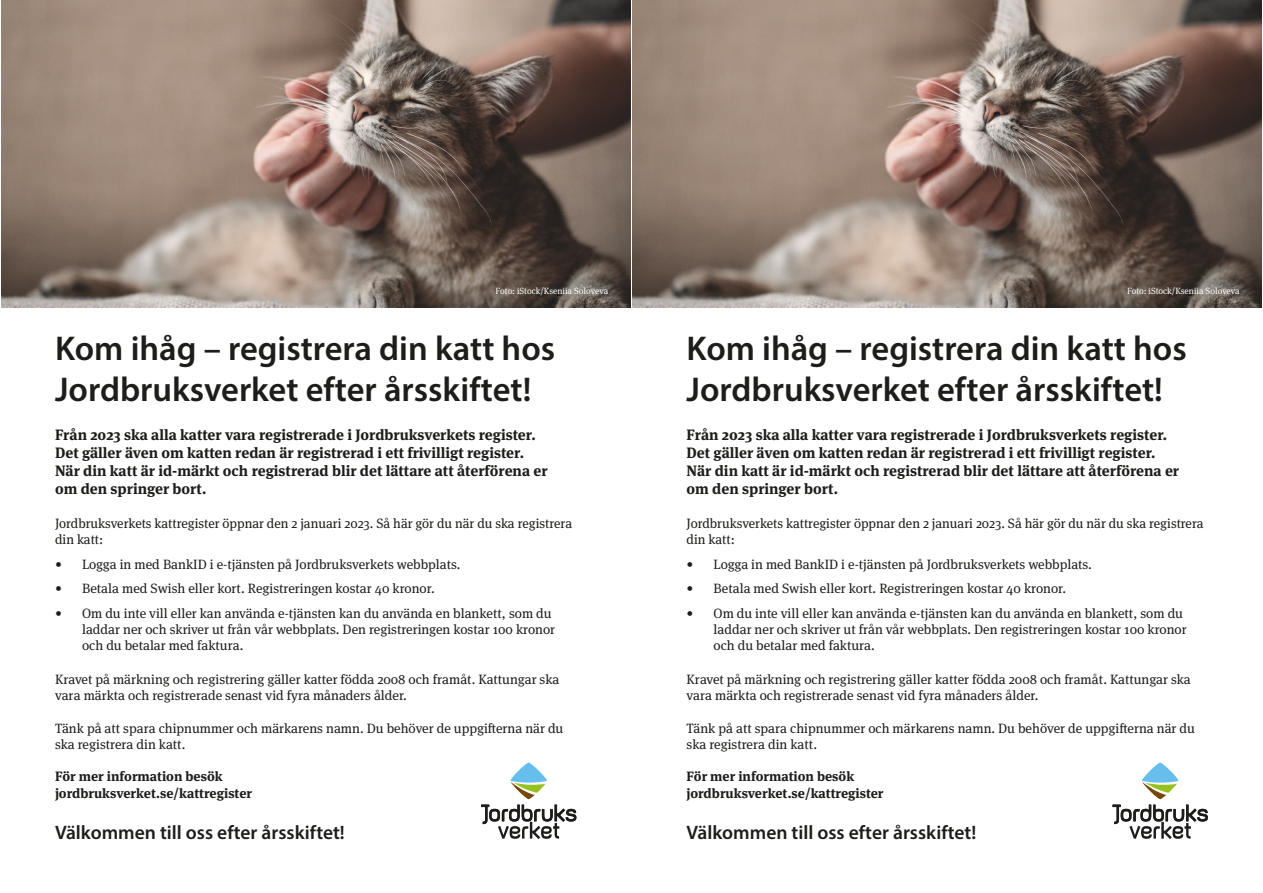
<style>
.page{position:relative;width:1263px;height:893px;background:#fff}
.page>*{position:absolute;margin:0;border:0;box-sizing:border-box;transform-origin:0 0}
.t1{font:600 34.5px/41.4px "Myriad Pro";color:#1d1d1b}
.t2{font:600 19.5px "Myriad Pro";color:#1d1d1b}
.t3{font:700 15px/18px "Meta Serif Pro";color:#1d1d1b}
.t4{font:13.5px/16.2px "Meta Serif Pro";color:#1d1d1b}
.t5{font:700 13.5px/16.2px "Meta Serif Pro";color:#1d1d1b}
.t6{font:9px "Meta Serif Pro";color:#fff}
</style>
<div class="page">
<img style="left:1px;top:0;width:629px;height:308px">
<svg style="left:481px;top:763px;width:95px;height:76px"></svg>
<img style="left:632px;top:0;width:630px;height:308px">
<svg style="left:1112px;top:763px;width:96px;height:76px"></svg>
<p class="t6" style="left:496px;top:285px;width:114px">Foto: iStock/Kseniia Soloveva</p>
<p class="t6" style="left:1127px;top:285px;width:114px">Foto: iStock/Kseniia Soloveva</p>
<h1 class="t1" style="left:55px;top:326px;width:502px">Kom ihåg – registrera din katt hos<br>Jordbruksverket efter årsskiftet!</h1>
<h1 class="t1" style="left:686px;top:326px;width:502px">Kom ihåg – registrera din katt hos<br>Jordbruksverket efter årsskiftet!</h1>
<p class="t3" style="left:55px;top:425px;width:494px">Från 2023 ska alla katter vara registrerade i Jordbruksverkets register.<br>Det gäller även om katten redan är registrerad i ett frivilligt register.<br>När din katt är id-märkt och registrerad blir det lättare att återförena er om den springer bort.</p>
<p class="t4" style="left:55px;top:514px;width:519px">Jordbruksverkets kattregister öppnar den 2 januari 2023. Så här gör du när du ska registrera din katt:</p>
<p class="t4" style="left:55px;top:555px;width:407px">• Logga in med BankID i e-tjänsten på Jordbruksverkets webbplats.</p>
<p class="t4" style="left:55px;top:580px;width:381px">• Betala med Swish eller kort. Registreringen kostar 40 kronor.</p>
<p class="t4" style="left:82px;top:604px;width:475px;text-indent:-27px">• Om du inte vill eller kan använda e-tjänsten kan du använda en blankett, som du laddar ner och skriver ut från vår webbplats. Den registreringen kostar 100 kronor och du betalar med faktura.</p>
<p class="t4" style="left:55px;top:670px;width:506px">Kravet på märkning och registrering gäller katter födda 2008 och framåt. Kattungar ska vara märkta och registrerade senast vid fyra månaders ålder.</p>
<p class="t4" style="left:55px;top:719px;width:510px">Tänk på att spara chipnummer och märkarens namn. Du behöver de uppgifterna när du ska registrera din katt.</p>
<p class="t3" style="left:686px;top:425px;width:494px">Från 2023 ska alla katter vara registrerade i Jordbruksverkets register.<br>Det gäller även om katten redan är registrerad i ett frivilligt register.<br>När din katt är id-märkt och registrerad blir det lättare att återförena er om den springer bort.</p>
<p class="t4" style="left:686px;top:514px;width:519px">Jordbruksverkets kattregister öppnar den 2 januari 2023. Så här gör du när du ska registrera din katt:</p>
<p class="t4" style="left:686px;top:555px;width:407px">• Logga in med BankID i e-tjänsten på Jordbruksverkets webbplats.</p>
<p class="t4" style="left:686px;top:580px;width:381px">• Betala med Swish eller kort. Registreringen kostar 40 kronor.</p>
<p class="t4" style="left:713px;top:604px;width:475px;text-indent:-27px">• Om du inte vill eller kan använda e-tjänsten kan du använda en blankett, som du laddar ner och skriver ut från vår webbplats. Den registreringen kostar 100 kronor och du betalar med faktura.</p>
<p class="t4" style="left:686px;top:670px;width:506px">Kravet på märkning och registrering gäller katter födda 2008 och framåt. Kattungar ska vara märkta och registrerade senast vid fyra månaders ålder.</p>
<p class="t4" style="left:686px;top:719px;width:510px">Tänk på att spara chipnummer och märkarens namn. Du behöver de uppgifterna när du ska registrera din katt.</p>
<p class="t5" style="left:55px;top:767px;width:198px">För mer information besök jordbruksverket.se/kattregister</p>
<p class="t5" style="left:686px;top:767px;width:198px">För mer information besök jordbruksverket.se/kattregister</p>
<h2 class="t2" style="left:55px;top:820px;width:291px">Välkommen till oss efter årsskiftet!</h2>
<h2 class="t2" style="left:686px;top:820px;width:291px">Välkommen till oss efter årsskiftet!</h2>
</div>
